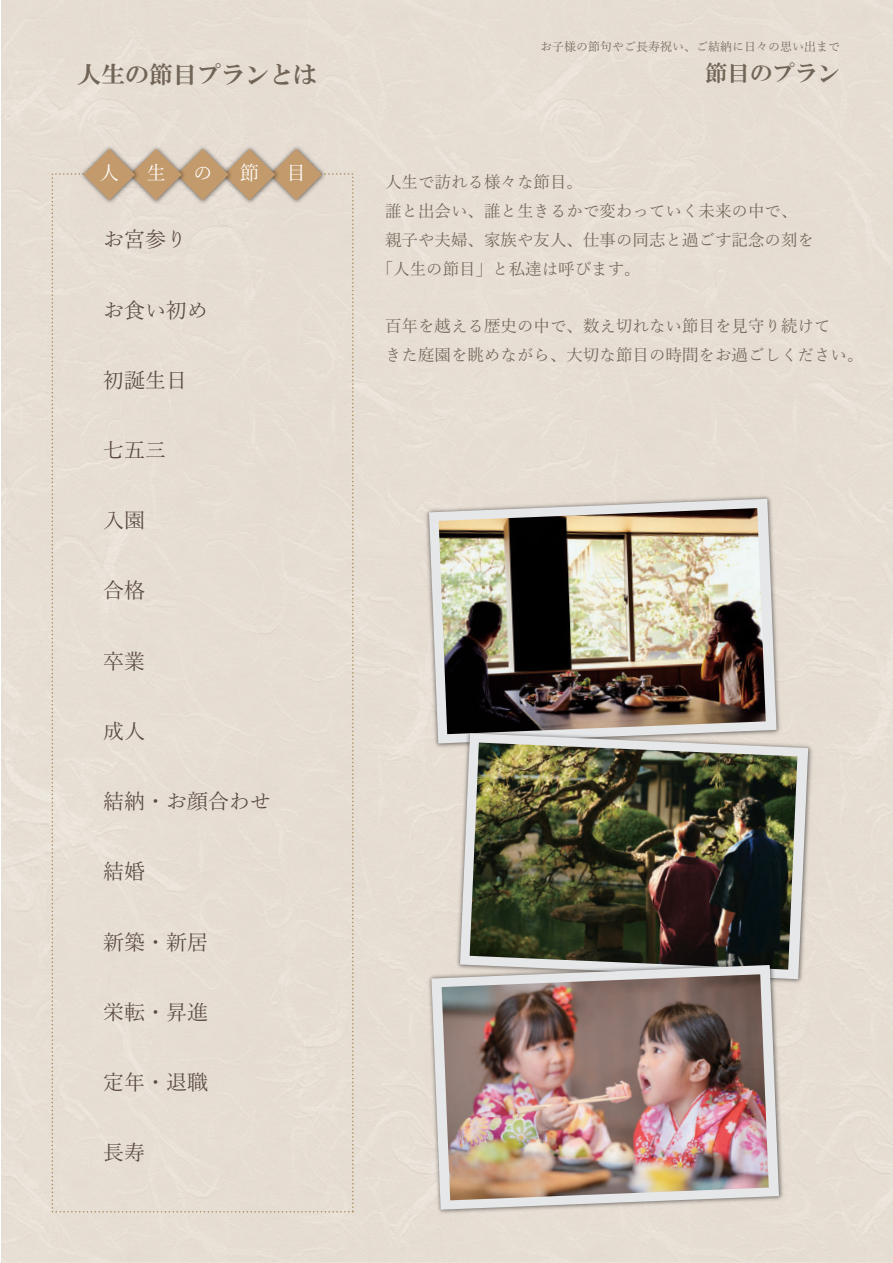
<style>
.page{position:relative;width:893px;height:1263px;background:#fff}
.page>*{position:absolute;margin:0;border:0;box-sizing:border-box;transform-origin:0 0}
.t1{font:24px "HGS Mincho E";color:#716557}
.t2{font:22.5px "HGS Mincho E";color:#716557}
.t3{font:21px "Yu Mincho";color:#594a41}
.t4{font:19.5px "Yu Mincho";color:#fff}
.t5{font:16.5px/28.8px "Yu Mincho";color:#716557}
.t6{font:12px "Yu Mincho";color:#716557}
</style>
<div class="page">
<img style="left:282px;top:143px;width:47px;height:64px">
<img style="left:236px;top:143px;width:46px;height:64px">
<img style="left:189px;top:143px;width:47px;height:64px">
<img style="left:142px;top:143px;width:47px;height:64px">
<img style="left:78px;top:143px;width:64px;height:64px">
<svg style="left:84px;top:149px;width:238px;height:51px"></svg>
<img style="left:423px;top:492px;width:360px;height:258px">
<svg style="left:429px;top:499px;width:347px;height:244px"></svg>
<img style="left:439px;top:508px;width:327px;height:226px">
<img style="left:454px;top:727px;width:361px;height:259px">
<svg style="left:460px;top:733px;width:348px;height:246px"></svg>
<img style="left:470px;top:742px;width:327px;height:227px">
<img style="left:425px;top:959px;width:361px;height:258px">
<svg style="left:431px;top:965px;width:348px;height:245px"></svg>
<img style="left:442px;top:974px;width:327px;height:226px">
<h1 class="t1" style="left:77px;top:62px;width:241px">人生の節目プランとは</h1>
<p class="t4" style="left:100px;top:154px;width:21px">人</p>
<p class="t4" style="left:146px;top:154px;width:21px">生</p>
<p class="t4" style="left:193px;top:154px;width:21px">の</p>
<p class="t4" style="left:240px;top:154px;width:21px">節</p>
<p class="t4" style="left:287px;top:154px;width:21px">目</p>
<p class="t3" style="left:103px;top:220px;width:85px">お宮参り</p>
<p class="t3" style="left:103px;top:290px;width:106px">お食い初め</p>
<p class="t3" style="left:103px;top:361px;width:85px">初誕生日</p>
<p class="t3" style="left:103px;top:431px;width:64px">七五三</p>
<p class="t3" style="left:103px;top:501px;width:43px">入園</p>
<p class="t3" style="left:103px;top:571px;width:43px">合格</p>
<p class="t3" style="left:103px;top:641px;width:43px">卒業</p>
<p class="t3" style="left:103px;top:712px;width:43px">成人</p>
<p class="t3" style="left:103px;top:782px;width:169px">結納・お顔合わせ</p>
<p class="t3" style="left:103px;top:852px;width:43px">結婚</p>
<p class="t3" style="left:103px;top:922px;width:106px">新築・新居</p>
<p class="t3" style="left:103px;top:992px;width:106px">栄転・昇進</p>
<p class="t3" style="left:103px;top:1063px;width:106px">定年・退職</p>
<p class="t3" style="left:103px;top:1133px;width:43px">長寿</p>
<p class="t6" style="left:540px;top:36px;width:301px">お子様の節句やご長寿祝い、ご結納に日々の思い出まで</p>
<h2 class="t2" style="left:705px;top:62px;width:136px">節目のプラン</h2>
<p class="t5" style="left:385px;top:166px;width:199px">人生で訪れる様々な節目。</p>
<p class="t5" style="left:385px;top:195px;width:414px">誰と出会い、誰と生きるかで変わっていく未来の中で、</p>
<p class="t5" style="left:385px;top:224px;width:430px">親子や夫婦、家族や友人、仕事の同志と過ごす記念の刻を</p>
<p class="t5" style="left:377px;top:253px;width:265px">「人生の節目」と私達は呼びます。</p>
<p class="t5" style="left:385px;top:310px;width:480px">百年を越える歴史の中で、数え切れない節目を見守り続けて<br>きた庭園を眺めながら、大切な節目の時間をお過ごしください。</p>
</div>
